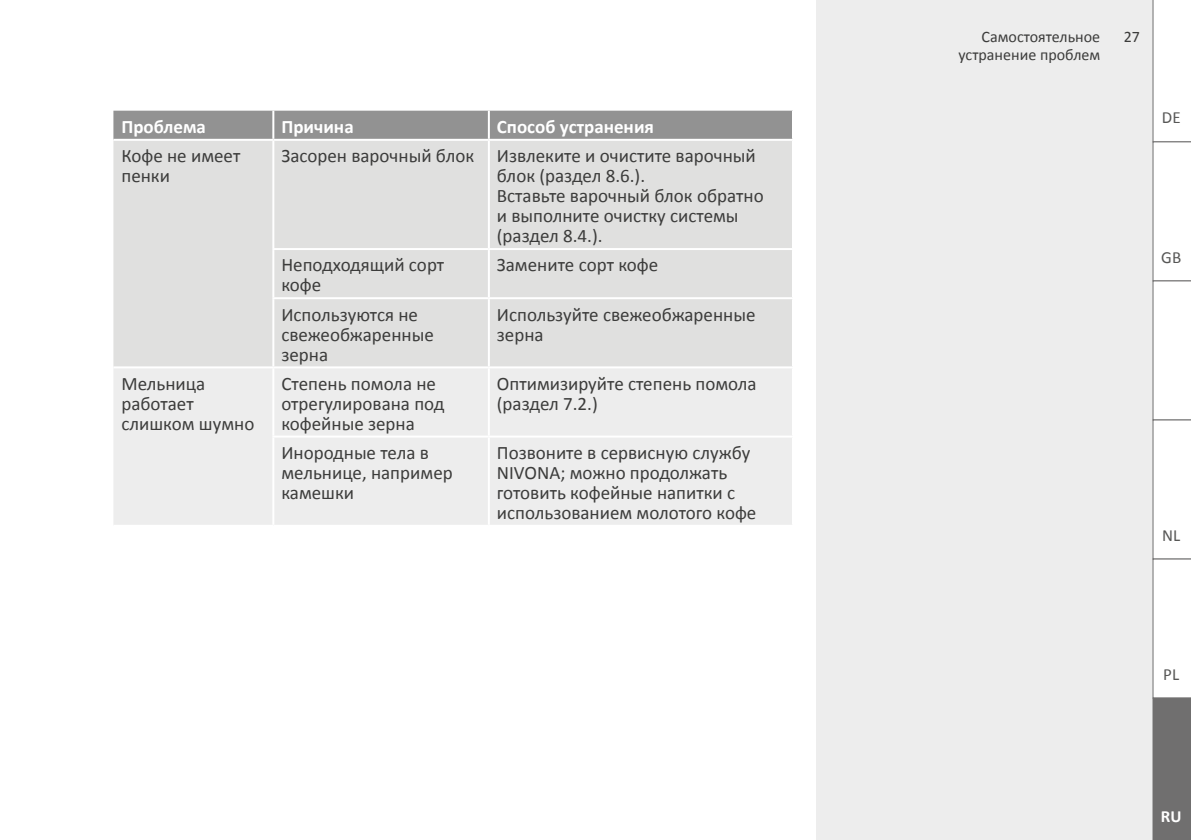
<style>
.page{position:relative;width:1191px;height:840px;background:#fff}
.page>*{position:absolute;margin:0;border:0;box-sizing:border-box;transform-origin:0 0}
.t1{font:19px/20px "Calibri";color:#3c3c3b}
.t2{font:700 19px "Calibri";color:#fff}
.t3{font:17px "Calibri";color:#575756}
.t4{font:700 17px "Calibri";color:#fff}
.t5{font:16px "Calibri";color:#3c3c3b}
</style>
<div class="page">
<div style="left:816px;top:0;width:375px;height:839px;background:#ededed"></div>
<svg style="left:1152px;top:0;width:39px;height:839px;background:#e2e2e2"></svg>
<div style="left:113px;top:111px;width:679px;height:28px;background:#929292"></div>
<div style="left:113px;top:141px;width:679px;height:225px;background:#e0e0df"></div>
<div style="left:274px;top:250px;width:518px;height:116px;background:#e0e0df"></div>
<div style="left:113px;top:368px;width:679px;height:156px;background:#ededed"></div>
<hr style="left:272px;top:248px;width:217px;height:2px;background:#fff">
<hr style="left:489px;top:248px;width:305px;height:2px;background:#fff">
<hr style="left:272px;top:297px;width:217px;height:2px;background:#fff">
<hr style="left:489px;top:297px;width:305px;height:2px;background:#fff">
<hr style="left:272px;top:435px;width:217px;height:2px;background:#fff">
<hr style="left:489px;top:435px;width:305px;height:2px;background:#fff">
<hr style="left:272px;top:111px;width:2px;height:28px;background:#fff">
<hr style="left:488px;top:111px;width:2px;height:28px;background:#fff">
<hr style="left:272px;top:141px;width:2px;height:107px;background:#fff">
<hr style="left:488px;top:141px;width:2px;height:107px;background:#fff">
<hr style="left:272px;top:250px;width:2px;height:47px;background:#fff">
<hr style="left:488px;top:250px;width:2px;height:47px;background:#fff">
<hr style="left:272px;top:299px;width:2px;height:67px;background:#fff">
<hr style="left:488px;top:299px;width:2px;height:67px;background:#fff">
<hr style="left:272px;top:368px;width:2px;height:67px;background:#fff">
<hr style="left:488px;top:368px;width:2px;height:67px;background:#fff">
<hr style="left:272px;top:437px;width:2px;height:87px;background:#fff">
<hr style="left:488px;top:437px;width:2px;height:87px;background:#fff">
<p class="t2" style="left:121px;top:113px;width:86px">Проблема</p>
<p class="t2" style="left:281px;top:113px;width:74px">Причина</p>
<p class="t2" style="left:497px;top:113px;width:159px">Способ устранения</p>
<p class="t1" style="left:121px;top:145px;width:120px">Кофе не имеет пенки</p>
<p class="t1" style="left:497px;top:145px;width:268px;text-indent:-215px">Засорен варочный блок Извлеките и очистите варочный блок (раздел 8.6.).<br>Вставьте варочный блок обратно и выполните очистку системы (раздел 8.4.).</p>
<p class="t1" style="left:281px;top:254px;width:164px">Неподходящий сорт кофе</p>
<p class="t1" style="left:497px;top:254px;width:163px">Замените сорт кофе</p>
<p class="t1" style="left:281px;top:303px;width:154px">Используются не свежеобжаренные зерна</p>
<p class="t1" style="left:497px;top:303px;width:260px">Используйте свежеобжаренные зерна</p>
<p class="t1" style="left:121px;top:372px;width:134px">Мельница работает слишком шумно</p>
<p class="t1" style="left:281px;top:372px;width:164px">Степень помола не отрегулирована под кофейные зерна</p>
<p class="t1" style="left:497px;top:372px;width:261px">Оптимизируйте степень помола (раздел 7.2.)</p>
<p class="t1" style="left:281px;top:441px;width:173px">Инородные тела в мельнице, например камешки</p>
<p class="t1" style="left:497px;top:441px;width:261px">Позвоните в сервисную службу<br>NIVONA; можно продолжать готовить кофейные напитки с использованием молотого кофе</p>
<p class="t5" style="left:981px;top:27px;width:120px">Самостоятельное</p>
<p class="t5" style="left:1123px;top:27px;width:18px">27</p>
<p class="t5" style="left:958px;top:45px;width:143px">устранение проблем</p>
<p class="t3" style="left:1161px;top:106px;width:20px">DE</p>
<p class="t3" style="left:1161px;top:247px;width:21px">GB</p>
<p class="t3" style="left:1162px;top:525px;width:20px">NL</p>
<p class="t3" style="left:1163px;top:663px;width:17px">PL</p>
<p class="t4" style="left:1161px;top:804px;width:22px">RU</p>
</div>
